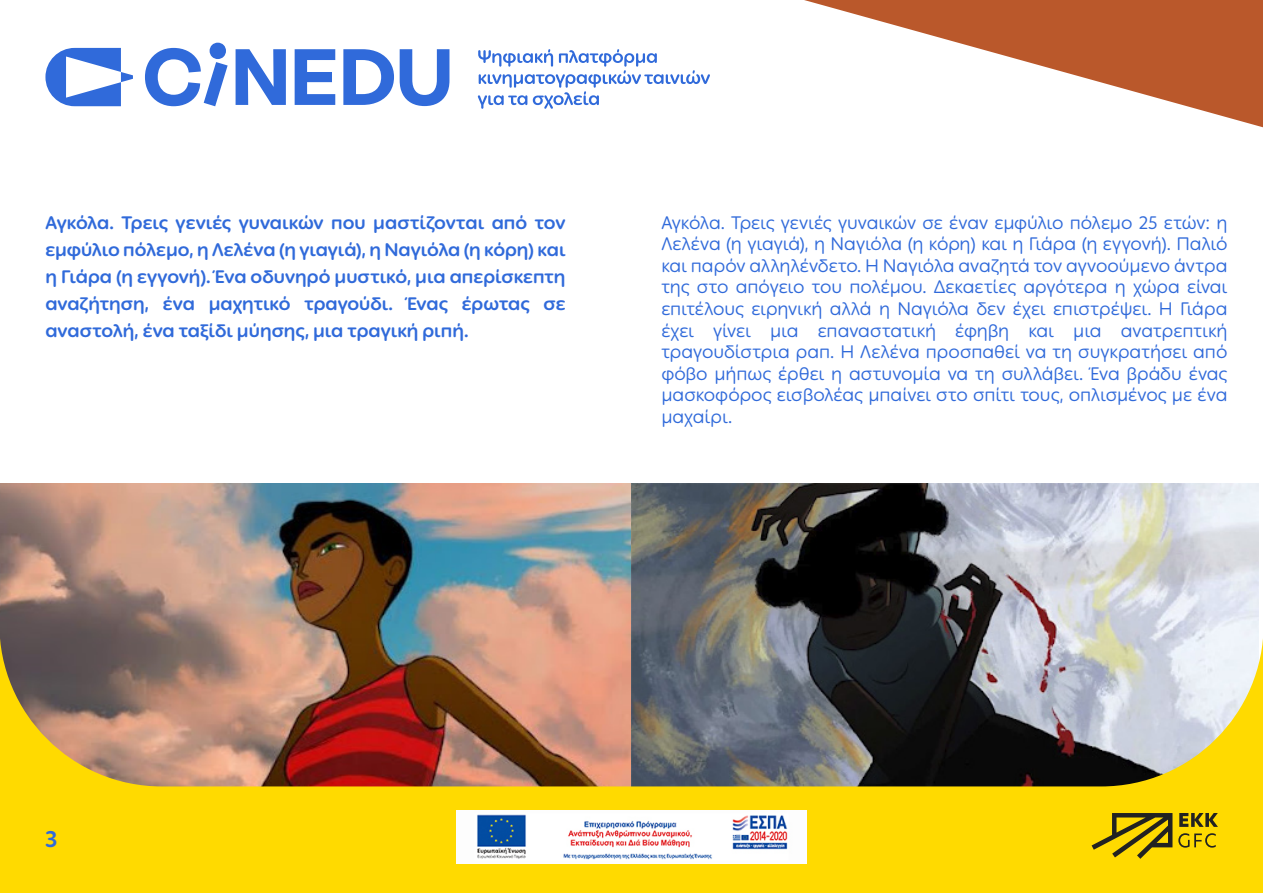
<style>
.page{position:relative;width:1263px;height:893px;background:#fff}
.page>*{position:absolute;margin:0;border:0;box-sizing:border-box;transform-origin:0 0}
.t1{font:700 22.5px "Ping Round LCG";color:#306ada}
.t2{font:18px/21.6px "Ping Round LCG";letter-spacing:-.005em;color:#306ada;text-align:justify}
.t3{font:700 18px/27px "Ping Round LCG";letter-spacing:-.005em;color:#306ada;text-align:justify}
</style>
<div class="page">
<svg style="left:804px;top:0;width:459px;height:18px;fill:#ba582b"></svg>
<img style="left:0;top:18px;width:1263px;height:875px">
<img style="left:456px;top:811px;width:350px;height:52px">
<svg style="left:1091px;top:813px;width:81px;height:46px"></svg>
<svg style="left:1179px;top:813px;width:39px;height:14px"></svg>
<svg style="left:1178px;top:833px;width:38px;height:15px"></svg>
<p class="t3" style="left:45px;top:208px;width:522px">Αγκόλα. Τρεις γενιές γυναικών που μαστίζονται από τον εμφύλιο πόλεμο, η Λελένα (η γιαγιά), η Ναγιόλα (η κόρη) και η Γιάρα (η εγγονή). Ένα οδυνηρό μυστικό, μια απερίσκεπτη αναζήτηση, ένα μαχητικό τραγούδι. Ένας έρωτας σε αναστολή, ένα ταξίδι μύησης, μια τραγική ριπή.</p>
<p class="t2" style="left:661px;top:211px;width:568px">Αγκόλα. Τρεις γενιές γυναικών σε έναν εμφύλιο πόλεμο 25 ετών: η Λελένα (η γιαγιά), η Ναγιόλα (η κόρη) και η Γιάρα (η εγγονή). Παλιό και παρόν αλληλένδετο. Η Ναγιόλα αναζητά τον αγνοούμενο άντρα της στο απόγειο του πολέμου. Δεκαετίες αργότερα η χώρα είναι επιτέλους ειρηνική αλλά η Ναγιόλα δεν έχει επιστρέψει. Η Γιάρα έχει γίνει μια επαναστατική έφηβη και μια ανατρεπτική τραγουδίστρια ραπ. Η Λελένα προσπαθεί να τη συγκρατήσει από φόβο μήπως έρθει η αστυνομία να τη συλλάβει. Ένα βράδυ ένας μασκοφόρος εισβολέας μπαίνει στο σπίτι τους, οπλισμένος με ένα μαχαίρι.</p>
<p class="t1" style="left:45px;top:822px;width:14px">3</p>
</div>
